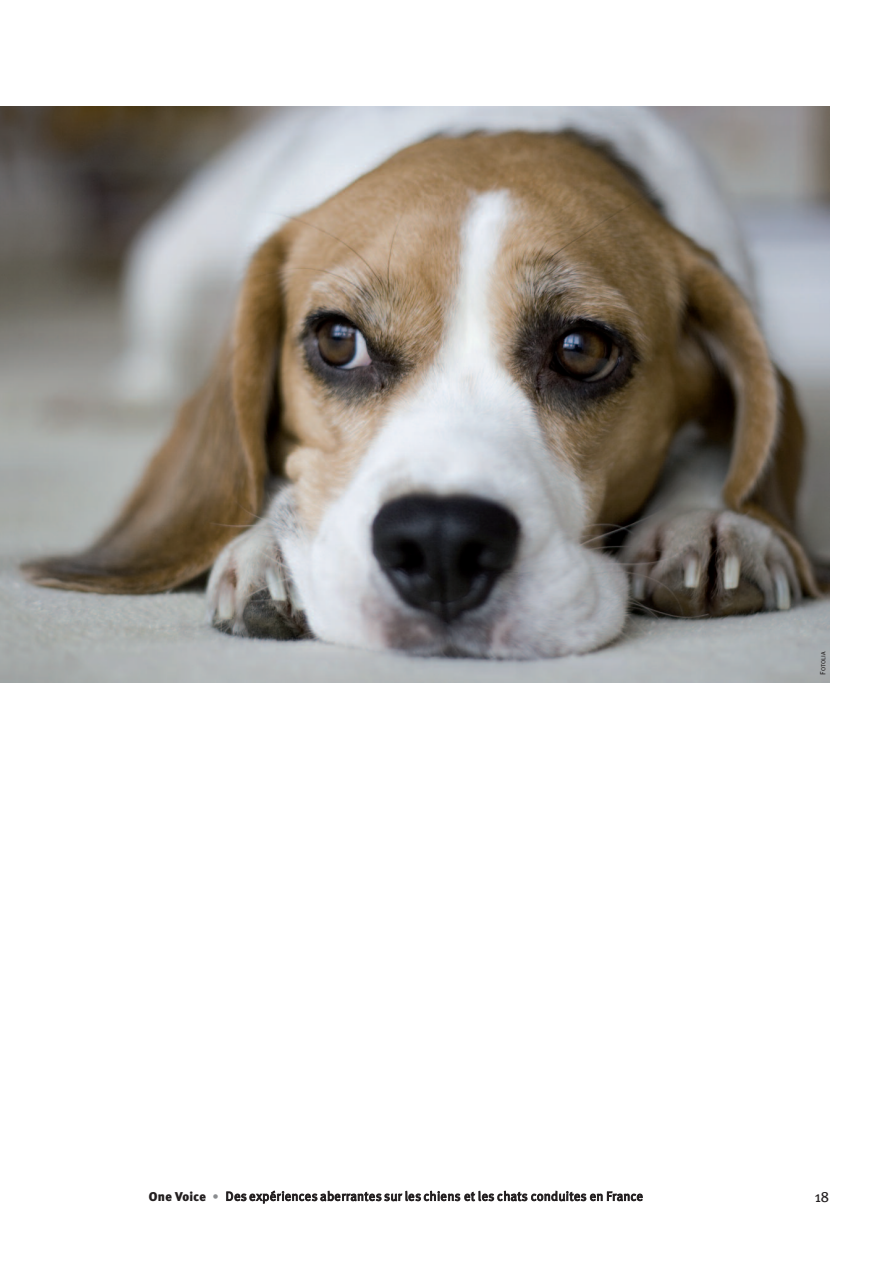
<style>
.page{position:relative;width:893px;height:1263px;background:#fff}
.page>*{position:absolute;margin:0;border:0;box-sizing:border-box;transform-origin:0 0}
.t1{font:15px "Meta Plus";color:#231f20}
.t2{font:12.75px "Meta Plus Normal";letter-spacing:.03em;color:#231f20}
.t3{font:6px "Meta Plus";letter-spacing:.005em;color:#231f20}
.s1{font-size:7.5px}
.s2{font-family:"Meta Plus";font-weight:900}
.s3{font-family:"Meta Plus";font-weight:500;color:#8a8c8f}
</style>
<div class="page">
<img style="left:0;top:106px;width:829px;height:576px">
<p class="t3" style="left:820px;top:675px;width:25px;rotate:-90deg"><span class="s1">F</span>OTOLIA</p>
<p class="t2" style="left:149px;top:1189px;width:496px"><span class="s2">One Voice</span> <span class="s3">•</span> Des expériences aberrantes sur les chiens et les chats conduites en France</p>
<p class="t1" style="left:815px;top:1188px;width:16px">18</p>
</div>
